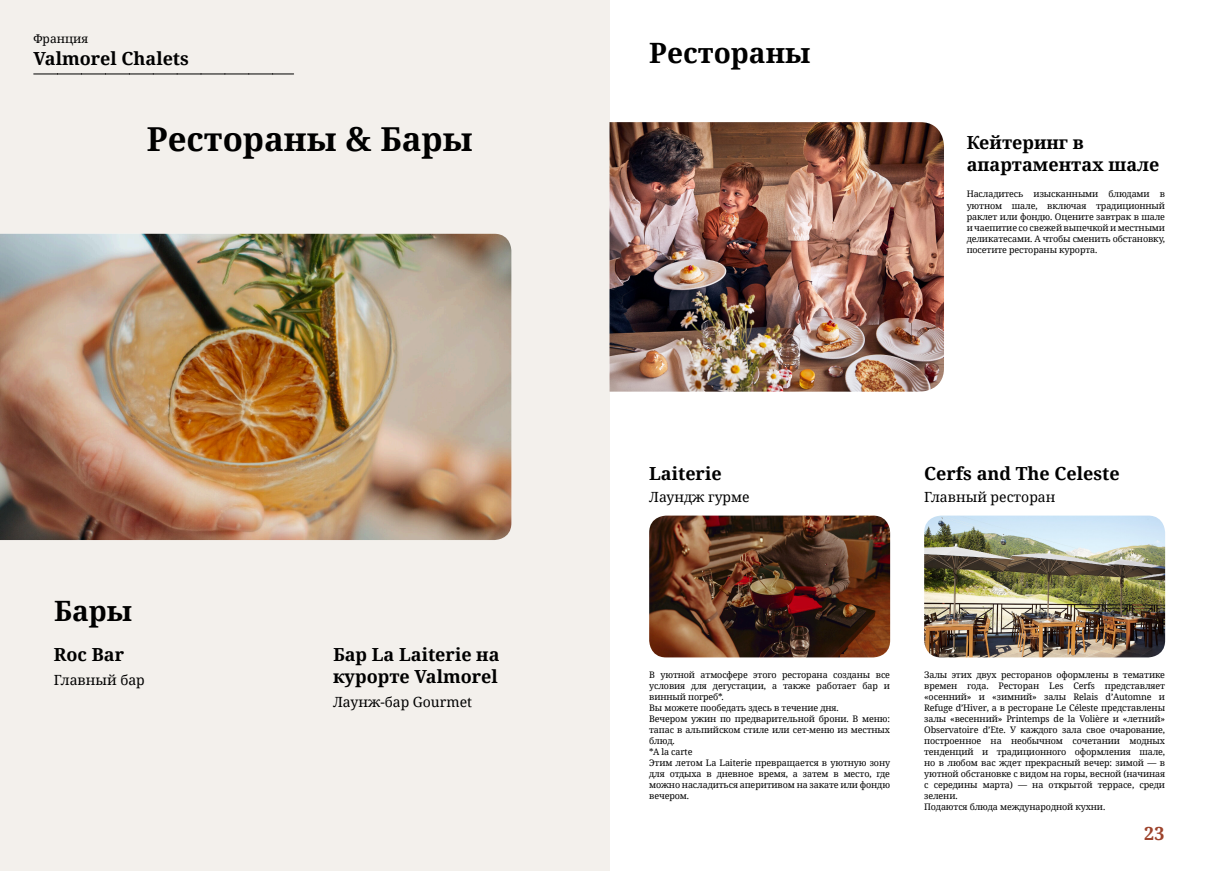
<style>
.page{position:relative;width:1219px;height:871px;background:#fff}
.page>*{position:absolute;margin:0;border:0;box-sizing:border-box;transform-origin:0 0}
.t1{font:700 33px "Noto Serif";color:#000}
.t2{font:700 28px "Noto Serif";color:#000}
.t3{font:700 18px/22px "Noto Serif";color:#000}
.t4{font:700 18px "Noto Serif";color:#9d432c}
.t5{font:14px "Noto Serif";color:#000}
.t6{font:12px "Noto Serif";color:#000}
.t7{font:9px/11px "Noto Serif";letter-spacing:-.015em;color:#000}
</style>
<div class="page">
<div style="left:0;top:0;width:609px;height:870px;background:#f3f0ec"></div>
<img style="left:0;top:234px;width:511px;height:306px">
<img style="left:924px;top:515px;width:241px;height:142px">
<img style="left:649px;top:515px;width:241px;height:142px">
<img style="left:609px;top:122px;width:335px;height:269px">
<svg style="left:34px;top:74px;width:260px;height:1px"></svg>
<h3 class="t6" style="left:33px;top:30px;width:56px">Франция</h3>
<h3 class="t3" style="left:33px;top:47px;width:157px">Valmorel Chalets</h3>
<h1 class="t1" style="left:147px;top:116px;width:327px">Рестораны &amp; Бары</h1>
<h2 class="t2" style="left:54px;top:591px;width:80px">Бары</h2>
<h3 class="t3" style="left:54px;top:642px;width:72px">Roc Bar</h3>
<h3 class="t5" style="left:54px;top:670px;width:93px">Главный бар</h3>
<h3 class="t3" style="left:333px;top:642px;width:168px">Бар La Laiterie на курорте Valmorel</h3>
<h3 class="t5" style="left:333px;top:692px;width:141px">Лаунж-бар Gourmet</h3>
<h2 class="t2" style="left:649px;top:33px;width:163px">Рестораны</h2>
<h3 class="t3" style="left:967px;top:131px;width:194px">Кейтеринг в апартаментах шале</h3>
<p class="t7" style="left:967px;top:188px;width:200px;text-align:justify">Насладитесь изысканными блюдами в уютном шале, включая традиционный раклет или фондю. Оцените завтрак в шале и чаепитие со свежей выпечкой и местными деликатесами. А чтобы сменить обстановку, посетите рестораны курорта.</p>
<h3 class="t3" style="left:649px;top:462px;width:74px">Laiterie</h3>
<h3 class="t5" style="left:649px;top:487px;width:102px">Лаундж гурме</h3>
<h3 class="t3" style="left:924px;top:462px;width:197px">Cerfs and The Celeste</h3>
<h3 class="t5" style="left:924px;top:487px;width:133px">Главный ресторан</h3>
<p class="t7" style="left:649px;top:668px;width:242px">В уютной атмосфере этого ресторана созданы все условия для дегустации, а также работает бар и винный погреб*.<br>Вы можете пообедать здесь в течение дня.<br>Вечером ужин по предварительной брони. В меню: тапас в альпийском стиле или сет-меню из местных блюд.<br>*A la carte<br>Этим летом La Laiterie превращается в уютную зону для отдыха в дневное время, а затем в место, где можно насладиться аперитивом на закате или фондю вечером.</p>
<p class="t7" style="left:924px;top:668px;width:242px">Залы этих двух ресторанов оформлены в тематике времен года. Ресторан Les Cerfs представляет «осенний» и «зимний» залы Relais d’Automne и Refuge d’Hiver, а в ресторане Le Céleste представлены залы «весенний» Printemps de la Volière и «летний» Observatoire d’Ete. У каждого зала свое очарование, построенное на необычном сочетании модных тенденций и традиционного оформления шале, но в любом вас ждет прекрасный вечер: зимой — в уютной обстановке с видом на горы, весной (начиная с середины марта) — на открытой террасе, среди зелени.<br>Подаются блюда международной кухни.</p>
<h3 class="t4" style="left:1144px;top:820px;width:22px">23</h3>
</div>
